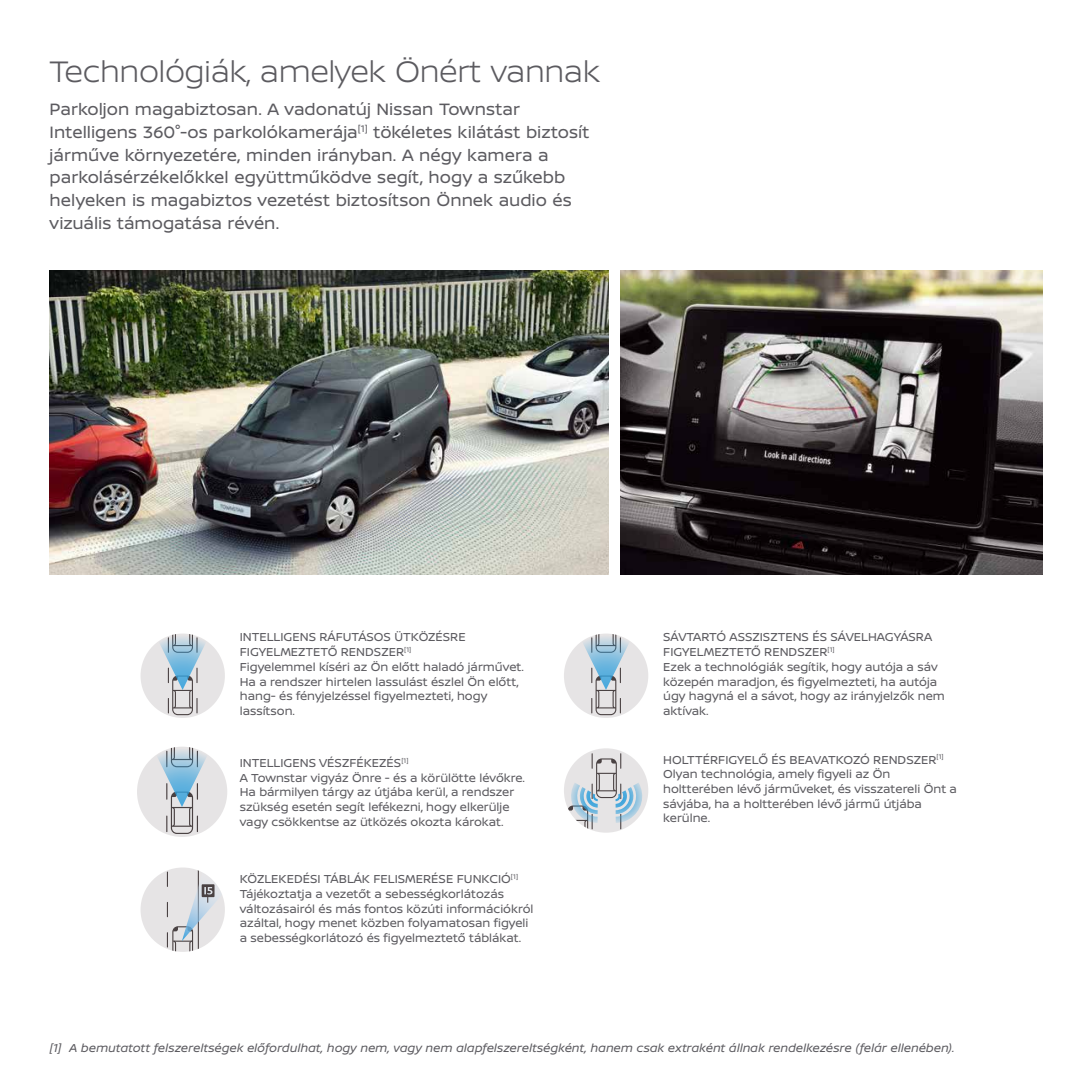
<style>
.page{position:relative;width:1092px;height:1092px;background:#fff}
.page>*{position:absolute;margin:0;border:0;box-sizing:border-box;transform-origin:0 0}
.t1{font:300 31.5px "Nissan Brand";letter-spacing:-.015em;color:#5c5b60}
.t2{font:17.5px/22.8px "Nissan Brand";color:#5c5b60}
.t3{font:12.25px/14.7px "Nissan Brand";color:#5c5b60}
.t4{font:italic 12.25px "Nissan Brand";letter-spacing:.005em;color:#5c5b60}
</style>
<div class="page">
<img style="left:620px;top:270px;width:422px;height:304px">
<img style="left:50px;top:271px;width:558px;height:303px">
<div style="left:140px;top:633px;width:85px;height:85px;background:#e6e4e5;border-radius:50%"></div>
<svg style="left:158px;top:633px;width:49px;height:82px"></svg>
<div style="left:564px;top:633px;width:84px;height:85px;background:#e6e4e5;border-radius:50%"></div>
<svg style="left:582px;top:633px;width:48px;height:82px"></svg>
<div style="left:137px;top:746px;width:90px;height:90px;background:#e6e4e5;border-radius:50%"></div>
<svg style="left:156px;top:746px;width:52px;height:88px"></svg>
<div style="left:564px;top:748px;width:84px;height:84px;background:#e6e4e5;border-radius:50%"></div>
<svg style="left:567px;top:753px;width:79px;height:79px"></svg>
<div style="left:140px;top:867px;width:85px;height:84px;background:#e6e4e5;border-radius:50%"></div>
<hr style="left:198px;top:868px;width:1px;height:81px;background:#4a4243">
<svg style="left:167px;top:872px;width:55px;height:79px"></svg>
<h1 class="t1" style="left:50px;top:49px;width:551px">Technológiák, amelyek Önért vannak</h1>
<p class="t2" style="left:50px;top:97px;width:541px">Parkoljon magabiztosan. A vadonatúj Nissan Townstar Intelligens 360°-os parkolókamerája<sup>[1]</sup> tökéletes kilátást biztosít járműve környezetére, minden irányban. A négy kamera a parkolásérzékelőkkel együttműködve segít, hogy a szűkebb helyeken is magabiztos vezetést biztosítson Önnek audio és vizuális támogatása révén.</p>
<p class="t3" style="left:240px;top:629px;width:285px">INTELLIGENS RÁFUTÁSOS ÜTKÖZÉSRE FIGYELMEZTETŐ RENDSZER<sup>[1]<br></sup>Figyelemmel kíséri az Ön előtt haladó járművet.<br>Ha a rendszer hirtelen lassulást észlel Ön előtt, hang- és fényjelzéssel figyelmezteti, hogy lassítson.</p>
<p class="t3" style="left:663px;top:629px;width:283px">SÁVTARTÓ ASSZISZTENS ÉS SÁVELHAGYÁSRA FIGYELMEZTETŐ RENDSZER<sup>[1]<br></sup>Ezek a technológiák segítik, hogy autója a sáv közepén maradjon, és figyelmezteti, ha autója úgy hagyná el a sávot, hogy az irányjelzők nem aktívak.</p>
<p class="t3" style="left:240px;top:754px;width:287px">INTELLIGENS VÉSZFÉKEZÉS<sup>[1]<br></sup>A Townstar vigyáz Önre - és a körülötte lévőkre.<br>Ha bármilyen tárgy az útjába kerül, a rendszer szükség esetén segít lefékezni, hogy elkerülje vagy csökkentse az ütközés okozta károkat.</p>
<p class="t3" style="left:663px;top:751px;width:295px">HOLTTÉRFIGYELŐ ÉS BEAVATKOZÓ RENDSZER<sup>[1] </sup>Olyan technológia, amely figyeli az Ön holtterében lévő járműveket, és visszatereli Önt a sávjába, ha a holtterében lévő jármű útjába kerülne.</p>
<p class="t3" style="left:240px;top:871px;width:295px">KÖZLEKEDÉSI TÁBLÁK FELISMERÉSE FUNKCIÓ<sup>[1] </sup>Tájékoztatja a vezetőt a sebességkorlátozás változásairól és más fontos közúti információkról azáltal, hogy menet közben folyamatosan figyeli a sebességkorlátozó és figyelmeztető táblákat.</p>
<p class="t4" style="left:50px;top:1039px;width:906px">[1] A bemutatott felszereltségek előfordulhat, hogy nem, vagy nem alapfelszereltségként, hanem csak extraként állnak rendelkezésre (felár ellenében).</p>
</div>
